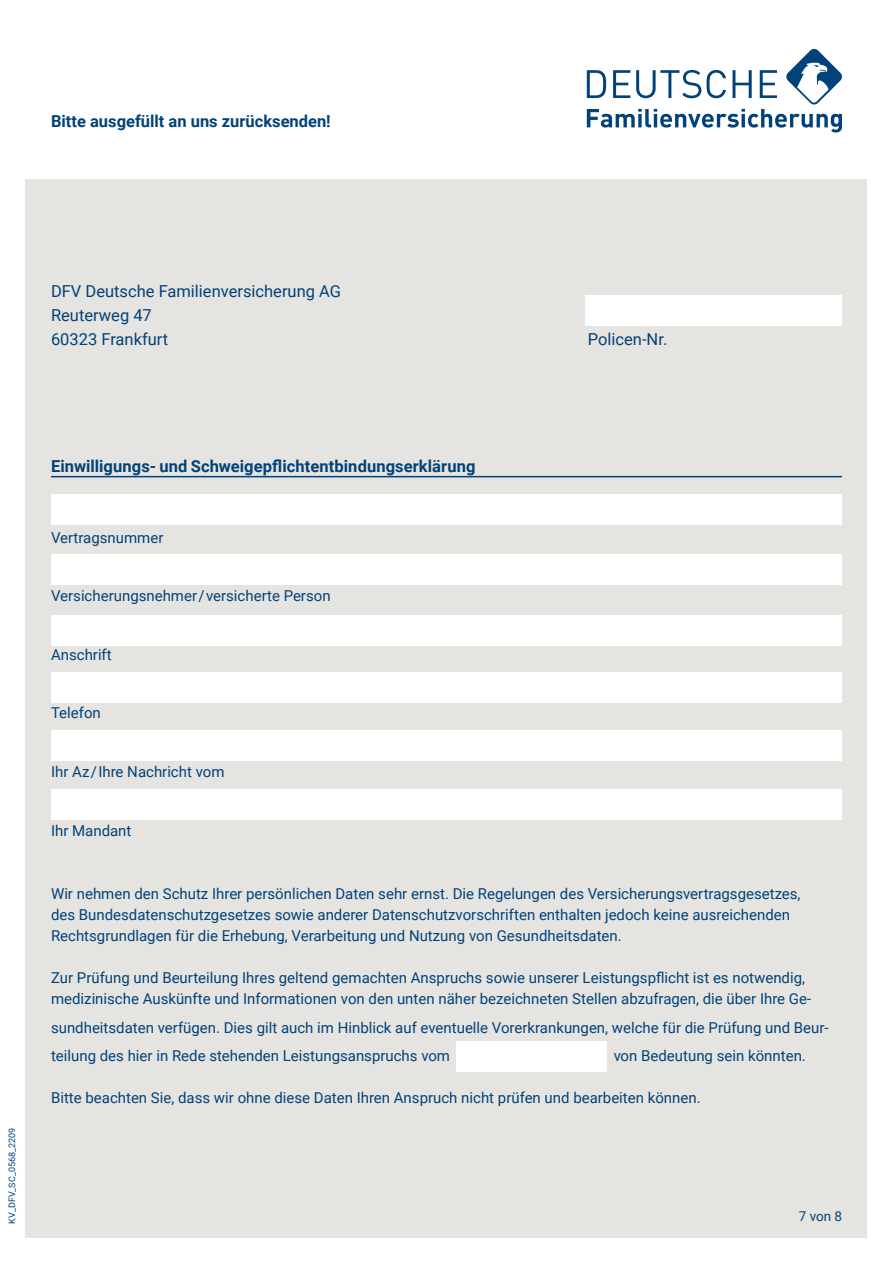
<style>
.page{position:relative;width:893px;height:1263px;background:#fff}
.page>*{position:absolute;margin:0;border:0;box-sizing:border-box;transform-origin:0 0}
.t1{font:700 16.5px "Roboto";color:#004279}
.t2{font:16.5px/24px "Roboto";color:#004279}
.t3{font:15px/21px "Roboto";color:#004279}
.t4{font:13.5px "Roboto";color:#004279}
.t5{font:9px "Roboto";color:#004279}
</style>
<div class="page">
<svg style="left:587px;top:49px;width:255px;height:84px"></svg>
<div style="left:26px;top:179px;width:841px;height:1058px;background:#e6e4e1"></div>
<hr style="left:51px;top:476px;width:791px;height:1px;background:#004279">
<div style="left:586px;top:296px;width:256px;height:30px;background:#fff"></div>
<div style="left:51px;top:494px;width:791px;height:30px;background:#fff"></div>
<div style="left:51px;top:555px;width:791px;height:30px;background:#fff"></div>
<div style="left:51px;top:615px;width:791px;height:30px;background:#fff"></div>
<div style="left:51px;top:672px;width:791px;height:30px;background:#fff"></div>
<div style="left:51px;top:730px;width:791px;height:30px;background:#fff"></div>
<div style="left:51px;top:790px;width:791px;height:30px;background:#fff"></div>
<div style="left:457px;top:1042px;width:150px;height:30px;background:#fff"></div>
<p class="t1" style="left:51px;top:109px;width:281px">Bitte ausgefüllt an uns zurücksenden!</p>
<p class="t2" style="left:51px;top:279px;width:291px">DFV Deutsche Familienversicherung AG<br>Reuterweg 47<br>60323 Frankfurt</p>
<p class="t2" style="left:588px;top:327px;width:81px">Policen-Nr.</p>
<p class="t5" style="left:6px;top:1224px;width:97px;rotate:-90deg">KV_DFV_SC_0568_2209</p>
<p class="t1" style="left:51px;top:454px;width:426px">Einwilligungs- und Schweigepflichtentbindungserklärung</p>
<p class="t3" style="left:51px;top:526px;width:114px">Vertragsnummer</p>
<p class="t3" style="left:51px;top:585px;width:281px">Versicherungsnehmer/versicherte Person</p>
<p class="t3" style="left:51px;top:643px;width:62px">Anschrift</p>
<p class="t3" style="left:51px;top:702px;width:51px">Telefon</p>
<p class="t3" style="left:51px;top:760px;width:175px">Ihr Az/Ihre Nachricht vom</p>
<p class="t3" style="left:51px;top:820px;width:82px">Ihr Mandant</p>
<p class="t3" style="left:51px;top:883px;width:751px">Wir nehmen den Schutz Ihrer persönlichen Daten sehr ernst. Die Regelungen des Versicherungsvertragsgesetzes, des Bundesdatenschutzgesetzes sowie anderer Datenschutzvorschriften enthalten jedoch keine ausreichenden<br>Rechtsgrundlagen für die Erhebung, Verarbeitung und Nutzung von Gesundheitsdaten.</p>
<p class="t3" style="left:51px;top:967px;width:762px">Zur Prüfung und Beurteilung Ihres geltend gemachten Anspruchs sowie unserer Leistungspflicht ist es notwendig, medizinische Auskünfte und Informationen von den unten näher bezeichneten Stellen abzufragen, die über Ihre Ge-</p>
<p class="t3" style="left:51px;top:1012px;width:779px;line-height:28.5px">sundheitsdaten verfügen. Dies gilt auch im Hinblick auf eventuelle Vorerkrankungen, welche für die Prüfung und Beur&shy;teilung des hier in Rede stehenden Leistungsanspruchs vom</p>
<p class="t3" style="left:614px;top:1045px;width:194px">von Bedeutung sein könnten.</p>
<p class="t3" style="left:51px;top:1087px;width:651px">Bitte beachten Sie, dass wir ohne diese Daten Ihren Anspruch nicht prüfen und bearbeiten können.</p>
<p class="t4" style="left:799px;top:1207px;width:45px">7 von 8</p>
</div>
